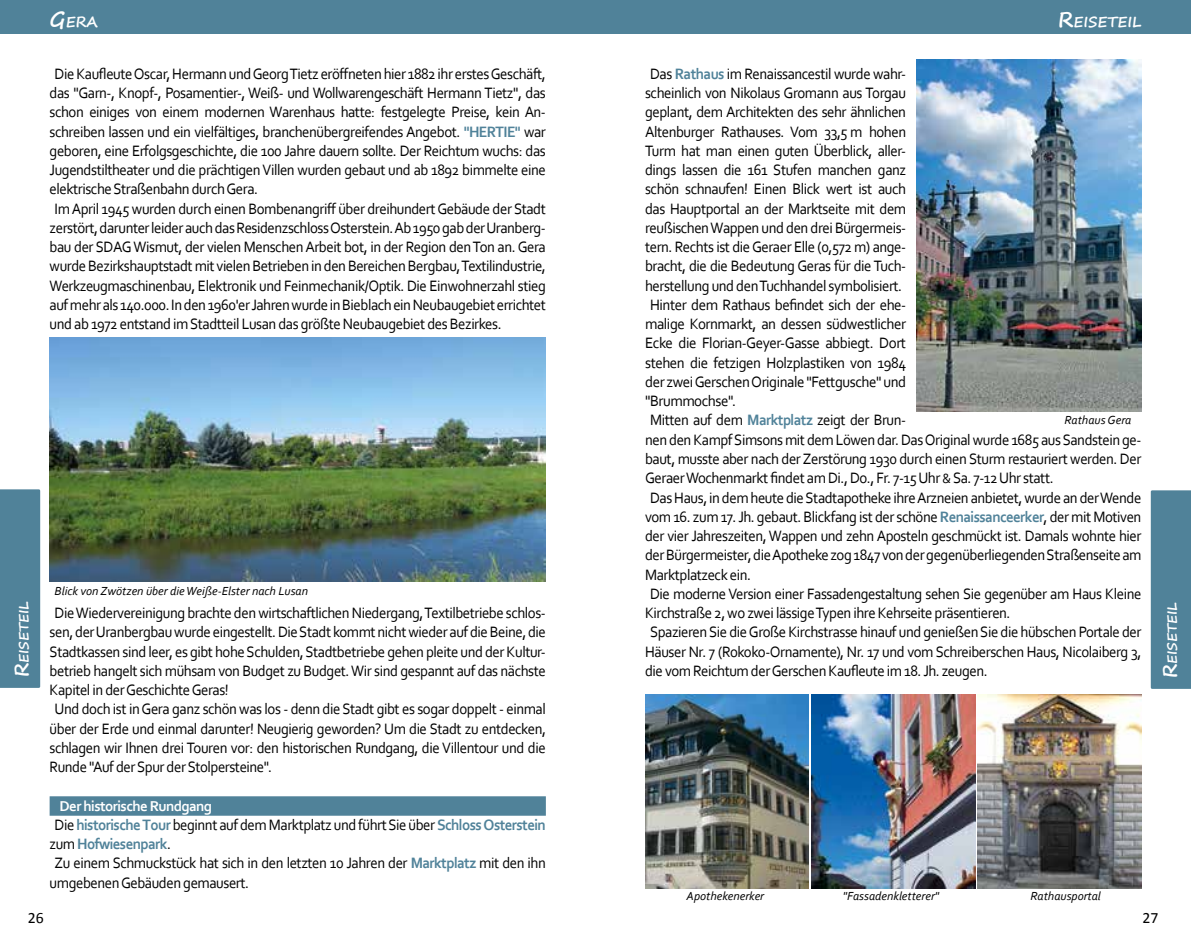
<style>
.page{position:relative;width:1191px;height:943px;background:#fff}
.page>*{position:absolute;margin:0;border:0;box-sizing:border-box;transform-origin:0 0}
.t1{font:15.75px "Corbel";letter-spacing:-.03em;color:#000;scale:.94 1}
.t2{font:15.75px "Corbel";letter-spacing:-.03em;color:#000;scale:.95 1}
.t3{font:700 15.75px "Corbel";letter-spacing:-.04em;color:#508299;scale:.95 1}
.t4{font:15.75px "Calibri";color:#000}
.t5{font:700 15.05px "Corbel";letter-spacing:-.04em;color:#fff}
.t6{font:700 14.7px "Segoe Print";color:#fff}
.t7{font:700 13.47px "Segoe Print";color:#fff}
.t8{font:italic 12.25px "Corbel";color:#000}
.s1{font-size:21px}
.s2{font-weight:700;color:#508299}
.s3{font-size:14px}
.s4{font-size:19.25px}
.s5{font-weight:400;color:#000}
</style>
<div class="page">
<div style="left:0;top:0;width:1191px;height:34px;background:#508299"></div>
<div style="left:0;top:489px;width:40px;height:199px;background:#508299"></div>
<div style="left:1150px;top:490px;width:41px;height:199px;background:#508299"></div>
<div style="left:50px;top:796px;width:496px;height:19px;background:#508299"></div>
<img style="left:50px;top:337px;width:496px;height:244px">
<img style="left:916px;top:60px;width:225px;height:351px">
<img style="left:645px;top:694px;width:164px;height:194px">
<img style="left:811px;top:694px;width:164px;height:194px">
<img style="left:977px;top:694px;width:164px;height:194px">
<p class="t6" style="left:50px;top:8px;width:50px"><span class="s1">G</span>ERA</p>
<p class="t1" style="left:55px;top:64px;width:524px">Die Kaufleute Oscar, Hermann und Georg Tietz eröffneten hier 1882 ihr erstes Geschäft,</p>
<p class="t1" style="left:50px;top:83px;width:529px">das "Garn-, Knopf-, Posamentier-, Weiß- und Wollwarengeschäft Hermann Tietz", das</p>
<p class="t1" style="left:50px;top:102px;width:529px">schon einiges von einem modernen Warenhaus hatte: festgelegte Preise, kein An-</p>
<p class="t1" style="left:50px;top:122px;width:529px">schreiben lassen und ein vielfältiges, branchenübergreifendes Angebot. <span class="s2">"HERTIE"</span> war</p>
<p class="t1" style="left:50px;top:141px;width:529px">geboren, eine Erfolgsgeschichte, die 100 Jahre dauern sollte. Der Reichtum wuchs: das</p>
<p class="t1" style="left:50px;top:160px;width:529px">Jugendstiltheater und die prächtigen Villen wurden gebaut und ab 1892 bimmelte eine</p>
<p class="t1" style="left:50px;top:179px;width:220px">elektrische Straßenbahn durch Gera.</p>
<p class="t1" style="left:55px;top:199px;width:524px">Im April 1945 wurden durch einen Bombenangriff über dreihundert Gebäude der Stadt</p>
<p class="t1" style="left:50px;top:218px;width:529px">zerstört, darunter leider auch das Residenzschloss Osterstein. Ab 1950 gab der Uranberg-</p>
<p class="t1" style="left:50px;top:237px;width:529px">bau der SDAG Wismut, der vielen Menschen Arbeit bot, in der Region den Ton an. Gera</p>
<p class="t1" style="left:50px;top:256px;width:529px">wurde Bezirkshauptstadt mit vielen Betrieben in den Bereichen Bergbau, Textilindustrie,</p>
<p class="t1" style="left:50px;top:276px;width:529px">Werkzeugmaschinenbau, Elektronik und Feinmechanik/Optik. Die Einwohnerzahl stieg</p>
<p class="t1" style="left:50px;top:295px;width:529px">auf mehr als 140.000. In den 1960'er Jahren wurde in Bieblach ein Neubaugebiet errichtet</p>
<p class="t1" style="left:50px;top:314px;width:480px">und ab 1972 entstand im Stadtteil Lusan das größte Neubaugebiet des Bezirkes.</p>
<p class="t6" style="left:1058px;top:8px;width:85px"><span class="s1">R</span>EISETEIL</p>
<p class="t1" style="left:650px;top:64px;width:274px">Das <span class="s2">Rathaus</span> im Renaissancestil wurde wahr-</p>
<p class="t1" style="left:645px;top:83px;width:279px">scheinlich von Nikolaus Gromann aus Torgau</p>
<p class="t1" style="left:645px;top:102px;width:279px">geplant, dem Architekten des sehr ähnlichen</p>
<p class="t1" style="left:645px;top:122px;width:279px">Altenburger Rathauses. Vom 33,5 m hohen</p>
<p class="t1" style="left:645px;top:141px;width:279px">Turm hat man einen guten Überblick, aller-</p>
<p class="t1" style="left:645px;top:160px;width:279px">dings lassen die 161 Stufen manchen ganz</p>
<p class="t1" style="left:645px;top:179px;width:279px">schön schnaufen! Einen Blick wert ist auch</p>
<p class="t1" style="left:645px;top:199px;width:279px">das Hauptportal an der Marktseite mit dem</p>
<p class="t1" style="left:645px;top:218px;width:279px">reußischen Wappen und den drei Bürgermeis-</p>
<p class="t1" style="left:645px;top:237px;width:279px">tern. Rechts ist die Geraer Elle (0,572 m) ange-</p>
<p class="t1" style="left:645px;top:256px;width:279px">bracht, die die Bedeutung Geras für die Tuch-</p>
<p class="t1" style="left:645px;top:276px;width:272px">herstellung und den Tuchhandel symbolisiert.</p>
<p class="t2" style="left:650px;top:295px;width:271px">Hinter dem Rathaus befindet sich der ehe-</p>
<p class="t2" style="left:645px;top:314px;width:276px">malige Kornmarkt, an dessen südwestlicher</p>
<p class="t2" style="left:645px;top:333px;width:276px">Ecke die Florian-Geyer-Gasse abbiegt. Dort</p>
<p class="t2" style="left:645px;top:353px;width:276px">stehen die fetzigen Holzplastiken von 1984</p>
<p class="t2" style="left:645px;top:372px;width:276px">der zwei Gerschen Originale "Fettgusche" und</p>
<p class="t2" style="left:645px;top:391px;width:95px">"Brummochse".</p>
<p class="t1" style="left:650px;top:410px;width:274px">Mitten auf dem <span class="s2">Marktplatz</span> zeigt der Brun-</p>
<p class="t1" style="left:645px;top:430px;width:529px">nen den Kampf Simsons mit dem Löwen dar. Das Original wurde 1685 aus Sandstein ge-</p>
<p class="t1" style="left:645px;top:449px;width:529px">baut, musste aber nach der Zerstörung 1930 durch einen Sturm restauriert werden. Der</p>
<p class="t1" style="left:645px;top:468px;width:433px">Geraer Wochenmarkt findet am Di., Do., Fr. 7-15 Uhr <span class="s3">&amp;</span> Sa. 7-12 Uhr statt.</p>
<p class="t1" style="left:650px;top:487px;width:524px">Das Haus, in dem heute die Stadtapotheke ihre Arzneien anbietet, wurde an der Wende</p>
<p class="t1" style="left:645px;top:507px;width:529px">vom 16. zum 17. Jh. gebaut. Blickfang ist der schöne <span class="s2">Renaissanceerker</span>, der mit Motiven</p>
<p class="t1" style="left:645px;top:526px;width:529px">der vier Jahreszeiten, Wappen und zehn Aposteln geschmückt ist. Damals wohnte hier</p>
<p class="t1" style="left:645px;top:545px;width:529px">der Bürgermeister, die Apotheke zog 1847 von der gegenüberliegenden Straßenseite am</p>
<p class="t1" style="left:645px;top:564px;width:112px">Marktplatzeck ein.</p>
<p class="t1" style="left:650px;top:584px;width:524px">Die moderne Version einer Fassadengestaltung sehen Sie gegenüber am Haus Kleine</p>
<p class="t1" style="left:645px;top:603px;width:387px">Kirchstraße 2, wo zwei lässige Typen ihre Kehrseite präsentieren.</p>
<p class="t1" style="left:650px;top:622px;width:524px">Spazieren Sie die Große Kirchstrasse hinauf und genießen Sie die hübschen Portale der</p>
<p class="t1" style="left:645px;top:641px;width:529px">Häuser Nr. 7 (Rokoko-Ornamente), Nr. 17 und vom Schreiberschen Haus, Nicolaiberg 3,</p>
<p class="t1" style="left:645px;top:661px;width:366px">die vom Reichtum der Gerschen Kaufleute im 18. Jh. zeugen.</p>
<p class="t8" style="left:1064px;top:412px;width:68px">Rathaus Gera</p>
<p class="t8" style="left:55px;top:583px;width:255px">Blick von Zwötzen über die Weiße-Elster nach Lusan</p>
<p class="t7" style="left:11px;top:677px;width:78px;rotate:-90deg"><span class="s4">R</span>EISETEIL</p>
<p class="t7" style="left:1159px;top:678px;width:78px;rotate:-90deg"><span class="s4">R</span>EISETEIL</p>
<p class="t1" style="left:55px;top:603px;width:524px">Die Wiedervereinigung brachte den wirtschaftlichen Niedergang, Textilbetriebe schlos-</p>
<p class="t1" style="left:50px;top:622px;width:529px">sen, der Uranbergbau wurde eingestellt. Die Stadt kommt nicht wieder auf die Beine, die</p>
<p class="t1" style="left:50px;top:641px;width:529px">Stadtkassen sind leer, es gibt hohe Schulden, Stadtbetriebe gehen pleite und der Kultur-</p>
<p class="t1" style="left:50px;top:661px;width:529px">betrieb hangelt sich mühsam von Budget zu Budget. Wir sind gespannt auf das nächste</p>
<p class="t1" style="left:50px;top:680px;width:192px">Kapitel in der Geschichte Geras!</p>
<p class="t1" style="left:55px;top:699px;width:524px">Und doch ist in Gera ganz schön was los - denn die Stadt gibt es sogar doppelt - einmal</p>
<p class="t1" style="left:50px;top:718px;width:529px">über der Erde und einmal darunter! Neugierig geworden? Um die Stadt zu entdecken,</p>
<p class="t1" style="left:50px;top:738px;width:529px">schlagen wir Ihnen drei Touren vor: den historischen Rundgang, die Villentour und die</p>
<p class="t1" style="left:50px;top:757px;width:235px">Runde "Auf der Spur der Stolpersteine".</p>
<p class="t5" style="left:60px;top:796px;width:154px">Der historische Rundgang</p>
<p class="t1" style="left:55px;top:815px;width:524px">Die <span class="s2">historische Tour</span> beginnt auf dem Marktplatz und führt Sie über <span class="s2">Schloss Osterstein</span></p>
<p class="t3" style="left:50px;top:834px;width:126px"><span class="s5">zum</span> Hofwiesenpark<span class="s5">.</span></p>
<p class="t1" style="left:55px;top:853px;width:524px">Zu einem Schmuckstück hat sich in den letzten 10 Jahren der <span class="s2">Marktplatz</span> mit den ihn</p>
<p class="t1" style="left:50px;top:872px;width:211px">umgebenen Gebäuden gemausert.</p>
<p class="t8" style="left:686px;top:888px;width:79px">Apothekenerker</p>
<p class="t8" style="left:843px;top:888px;width:98px">"Fassadenkletterer"</p>
<p class="t8" style="left:1030px;top:888px;width:72px">Rathausportal</p>
<p class="t4" style="left:28px;top:907px;width:17px">26</p>
<p class="t4" style="left:1142px;top:907px;width:17px">27</p>
</div>
